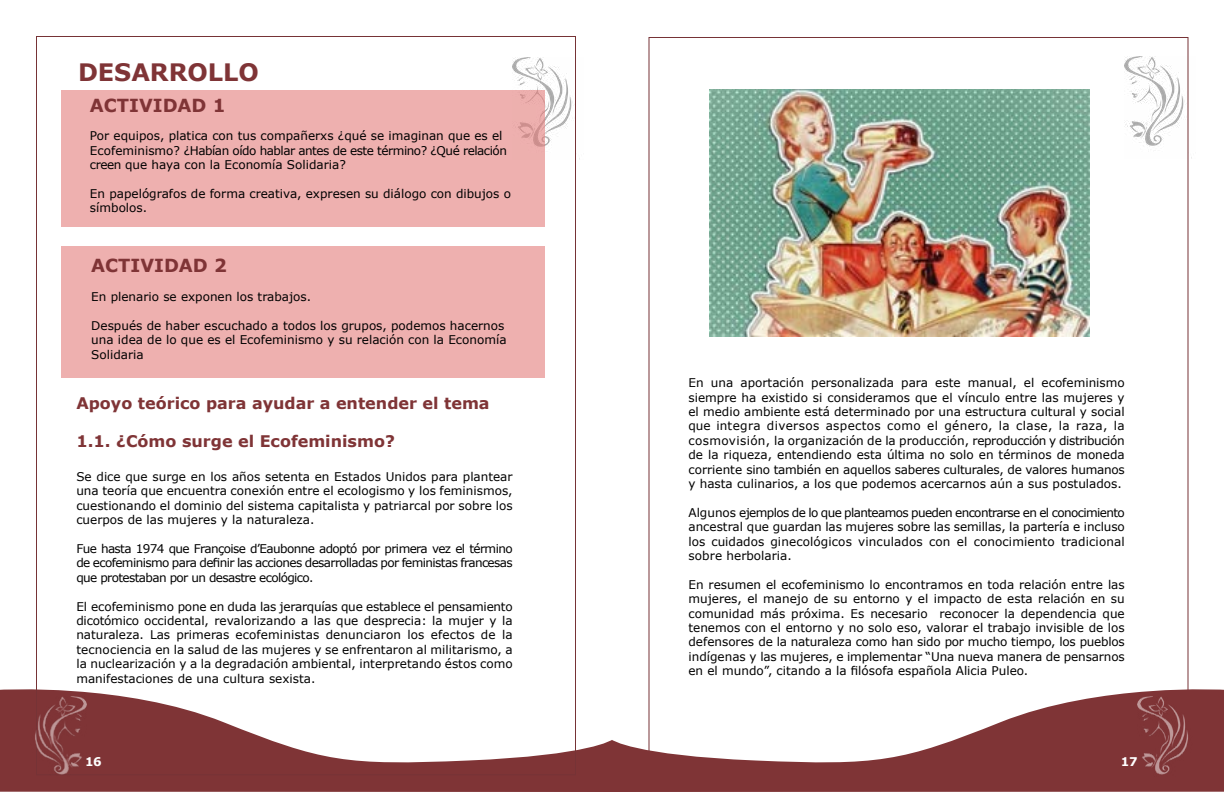
<style>
.page{position:relative;width:1224px;height:792px;background:#fff}
.page>*{position:absolute;margin:0;border:0;box-sizing:border-box;transform-origin:0 0}
.t1{font:700 24px "Verdana";color:#7f3436}
.t2{font:700 18px "Verdana";color:#7f3436}
.t3{font:700 16px "Verdana";color:#7f3436}
.t4{font:12px/14.4px "Verdana";color:#000;text-align:justify}
.t5{font:700 12px "Verdana";color:#fff}
</style>
<div class="page">
<svg style="left:0;top:689px;width:612px;height:103px;fill:#7f3436"></svg>
<img style="left:513px;top:57px;width:67px;height:103px">
<img style="left:1125px;top:56px;width:67px;height:103px">
<svg style="left:612px;top:683px;width:612px;height:109px"></svg>
<img style="left:1137px;top:696px;width:62px;height:89px">
<img style="left:25px;top:696px;width:61px;height:89px">
<div style="left:61px;top:90px;width:483px;height:137px;background:#eeb0af"></div>
<div style="left:61px;top:246px;width:483px;height:132px;background:#eeb0af"></div>
<img style="left:709px;top:89px;width:380px;height:247px">
<h1 class="t1" style="left:78px;top:57px;width:182px">DESARROLLO</h1>
<h2 class="t2" style="left:90px;top:94px;width:137px">ACTIVIDAD 1</h2>
<p class="t4" style="left:90px;top:128px;width:418px;text-align:left">Por equipos, platica con tus compañerxs ¿qué se imaginan que es el<br>Ecofeminismo? ¿Habían oído hablar antes de este término? ¿Qué relación creen que haya con la Economía Solidaria?</p>
<p class="t4" style="left:90px;top:186px;width:423px">En papelógrafos de forma creativa, expresen su diálogo con dibujos o símbolos.</p>
<h2 class="t2" style="left:91px;top:254px;width:137px">ACTIVIDAD 2</h2>
<p class="t4" style="left:91px;top:289px;width:221px">En plenario se exponen los trabajos.</p>
<p class="t4" style="left:91px;top:318px;width:417px;text-align:left">Después de haber escuchado a todos los grupos, podemos hacernos una idea de lo que es el Ecofeminismo y su relación con la Economía<br>Solidaria</p>
<h3 class="t3" style="left:76px;top:393px;width:415px">Apoyo teórico para ayudar a entender el tema</h3>
<h3 class="t3" style="left:76px;top:431px;width:320px">1.1. ¿Cómo surge el Ecofeminismo?</h3>
<p class="t4" style="left:76px;top:469px;width:438px">Se dice que surge en los años setenta en Estados Unidos para plantear una teoría que encuentra conexión entre el ecologismo y los feminismos, cuestionando el dominio del sistema capitalista y patriarcal por sobre los cuerpos de las mujeres y la naturaleza.</p>
<p class="t4" style="left:76px;top:541px;width:438px">Fue hasta 1974 que Françoise d’Eaubonne adoptó por primera vez el término de ecofeminismo para definir las acciones desarrolladas por feministas francesas que protestaban por un desastre ecológico.</p>
<p class="t4" style="left:76px;top:599px;width:438px">El ecofeminismo pone en duda las jerarquías que establece el pensamiento dicotómico occidental, revalorizando a las que desprecia: la mujer y la naturaleza. Las primeras ecofeministas denunciaron los efectos de la tecnociencia en la salud de las mujeres y se enfrentaron al militarismo, a la nuclearización y a la degradación ambiental, interpretando éstos como manifestaciones de una cultura sexista.</p>
<p class="t4" style="left:688px;top:375px;width:438px">En una aportación personalizada para este manual, el ecofeminismo siempre ha existido si consideramos que el vínculo entre las mujeres y el medio ambiente está determinado por una estructura cultural y social que integra diversos aspectos como el género, la clase, la raza, la cosmovisión, la organización de la producción, reproducción y distribución de la riqueza, entendiendo esta última no solo en términos de moneda corriente sino también en aquellos saberes culturales, de valores humanos y hasta culinarios, a los que podemos acercarnos aún a sus postulados.</p>
<p class="t4" style="left:688px;top:505px;width:438px">Algunos ejemplos de lo que planteamos pueden encontrarse en el conocimiento ancestral que guardan las mujeres sobre las semillas, la partería e incluso los cuidados ginecológicos vinculados con el conocimiento tradicional sobre herbolaria.</p>
<p class="t4" style="left:688px;top:577px;width:438px">En resumen el ecofeminismo lo encontramos en toda relación entre las mujeres, el manejo de su entorno y el impacto de esta relación en su comunidad más próxima. Es necesario reconocer la dependencia que tenemos con el entorno y no solo eso, valorar el trabajo invisible de los defensores de la naturaleza como han sido por mucho tiempo, los pueblos indígenas y las mujeres, e implementar “Una nueva manera de pensarnos en el mundo”, citando a la filósofa española Alicia Puleo.</p>
<p class="t5" style="left:85px;top:754px;width:18px">16</p>
<p class="t5" style="left:1121px;top:754px;width:18px">17</p>
</div>
